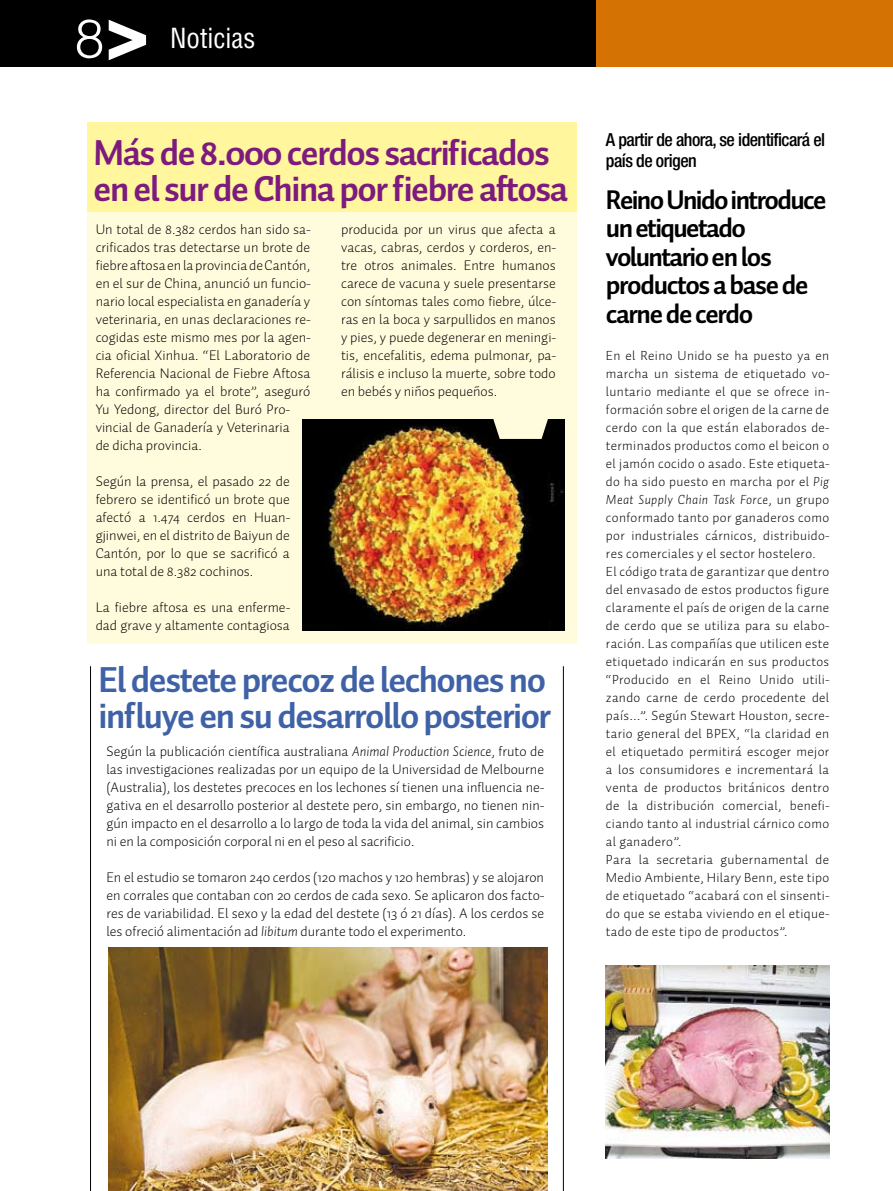
<style>
.page{position:relative;width:893px;height:1191px;background:#fff}
.page>*{position:absolute;margin:0;border:0;box-sizing:border-box;transform-origin:0 0}
.t1{font:700 86.55px "Helvetica";color:#fff}
.t2{font:300 54px "Helvetica";color:#fff}
.t3{font:700 36px/36px "Auto 1";letter-spacing:-.04em;color:#7c1b7d}
.t4{font:700 36px/36px "Auto 1";letter-spacing:-.04em;color:#3f62a7}
.t5{font:700 27px/28.5px "Auto 1";letter-spacing:-.06em;color:#000}
.t6{font:condensed 27px "Helvetica";color:#fff}
.t7{font:500 condensed 18px/21.6px "Helvetica Neue LT Std";letter-spacing:-.03em;color:#000}
.t8{font:300 14.25px/18px "Auto 1";color:#000;text-align:justify}
.t9{font:300 13.5px/18px "Auto 1";letter-spacing:.025em;color:#000}
.s1{font-style:italic}
</style>
<div class="page">
<div style="left:87px;top:123px;width:490px;height:93px;background:#fff69d"></div>
<div style="left:0;top:0;width:601px;height:66px;background:#000"></div>
<div style="left:597px;top:0;width:296px;height:66px;background:#d47204"></div>
<div style="left:87px;top:212px;width:490px;height:431px;background:#fffcdd"></div>
<hr style="left:563px;top:666px;width:1px;height:525px;background:#000">
<hr style="left:90px;top:666px;width:1px;height:525px;background:#000">
<img style="left:303px;top:420px;width:262px;height:210px">
<svg style="left:489px;top:419px;width:63px;height:20px"></svg>
<img style="left:109px;top:947px;width:438px;height:244px">
<img style="left:606px;top:966px;width:223px;height:192px">
<h2 class="t2" style="left:75px;top:5px;width:32px">8</h2>
<h1 class="t1" style="left:184px;top:14px;width:52px;rotate:90deg">^</h1>
<h3 class="t6" style="left:170px;top:21px;width:87px">Noticias</h3>
<h3 class="t3" style="left:94px;top:134px;width:476px">Más de 8.000 cerdos sacrificados en el sur de China por fiebre aftosa</h3>
<p class="t8" style="left:96px;top:220px;width:217px;text-align:left">Un total de 8.382 cerdos han sido sa&shy;crificados tras detectarse un brote de fiebre aftosa en la provincia de Cantón, en el sur de China, anunció un funcio&shy;nario local especialista en ganadería y veterinaria, en unas declaraciones re&shy;cogidas este mismo mes por la agen&shy;cia oficial Xinhua. “El Laboratorio de Referencia Nacional de Fiebre Aftosa ha confirmado ya el brote”, aseguró Yu Yedong, director del Buró Pro&shy;vincial de Ganadería y Veterinaria<br>de dicha provincia.</p>
<p class="t8" style="left:96px;top:472px;width:196px">Según la prensa, el pasado 22 de febrero se identificó un brote que afectó a 1.474 cerdos en Huan&shy;gjinwei, en el distrito de Baiyun de Cantón, por lo que se sacrificó a una total de 8.382 cochinos.</p>
<p class="t8" style="left:96px;top:598px;width:196px">La fiebre aftosa es una enferme&shy;dad grave y altamente contagiosa</p>
<p class="t8" style="left:341px;top:220px;width:217px">producida por un virus que afecta a vacas, cabras, cerdos y corderos, en&shy;tre otros animales. Entre humanos carece de vacuna y suele presentarse con síntomas tales como fiebre, úlce&shy;ras en la boca y sarpullidos en manos y pies, y puede degenerar en meningi&shy;tis, encefalitis, edema pulmonar, pa&shy;rálisis e incluso la muerte, sobre todo en bebés y niños pequeños.</p>
<h3 class="t4" style="left:99px;top:660px;width:454px">El destete precoz de lechones no influye en su desarrollo posterior</h3>
<p class="t8" style="left:106px;top:742px;width:440px">Según la publicación científica australiana <span class="s1">Animal Production Science</span>, fruto de las investigaciones realizadas por un equipo de la Universidad de Melbourne (Australia), los destetes precoces en los lechones sí tienen una influencia ne&shy;gativa en el desarrollo posterior al destete pero, sin embargo, no tienen nin&shy;gún impacto en el desarrollo a lo largo de toda la vida del animal, sin cambios ni en la composición corporal ni en el peso al sacrificio.</p>
<p class="t8" style="left:106px;top:868px;width:440px">En el estudio se tomaron 240 cerdos (120 machos y 120 hembras) y se alojaron en corrales que contaban con 20 cerdos de cada sexo. Se aplicaron dos facto&shy;res de variabilidad. El sexo y la edad del destete (13 ó 21 días). A los cerdos se les ofreció alimentación ad <span class="s1">libitum</span> durante todo el experimento.</p>
<p class="t7" style="left:606px;top:128px;width:221px">A partir de ahora, se identificará el país de origen</p>
<h3 class="t5" style="left:606px;top:185px;width:222px">Reino Unido introduce un etiquetado voluntario en los productos a base de carne de cerdo</h3>
<p class="t9" style="left:606px;top:346px;width:225px">En el Reino Unido se ha puesto ya en marcha un sistema de etiquetado vo&shy;luntario mediante el que se ofrece in&shy;formación sobre el origen de la carne de cerdo con la que están elaborados de&shy;terminados productos como el beicon o el jamón cocido o asado. Este etiqueta&shy;do ha sido puesto en marcha por el <span class="s1">Pig Meat Supply Chain Task Force</span>, un grupo conformado tanto por ganaderos como por industriales cárnicos, distribuido&shy;res comerciales y el sector hostelero.<br>El código trata de garantizar que dentro del envasado de estos productos figure claramente el país de origen de la carne de cerdo que se utiliza para su elabo&shy;ración. Las compañías que utilicen este etiquetado indicarán en sus productos “Producido en el Reino Unido utili&shy;zando carne de cerdo procedente del país…”. Según Stewart Houston, secre&shy;tario general del BPEX, “la claridad en el etiquetado permitirá escoger mejor a los consumidores e incrementará la venta de productos británicos dentro de la distribución comercial, benefi&shy;ciando tanto al industrial cárnico como al ganadero”.<br>Para la secretaria gubernamental de Medio Ambiente, Hilary Benn, este tipo de etiquetado “acabará con el sinsenti&shy;do que se estaba viviendo en el etique&shy;tado de este tipo de productos”.</p>
</div>
